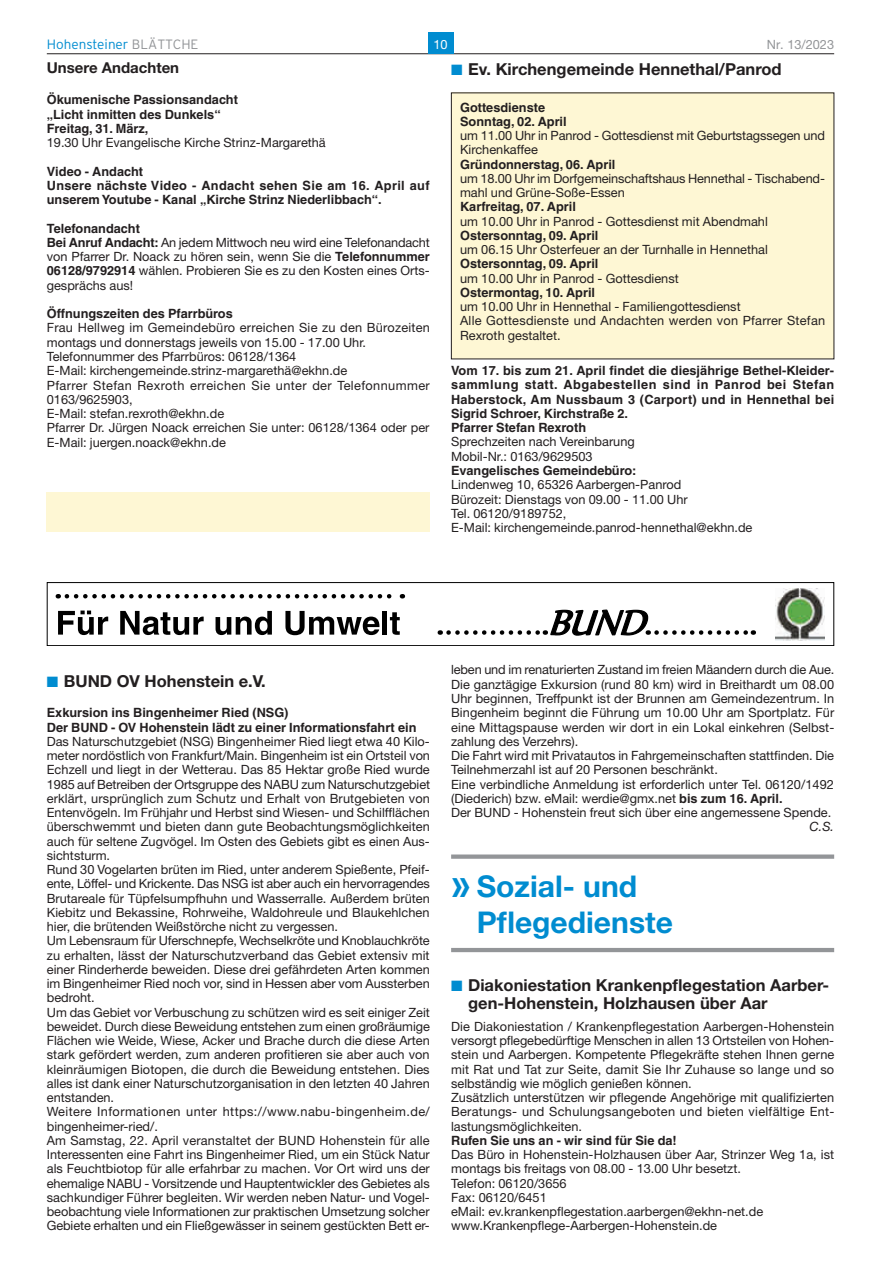
<style>
.page{position:relative;width:881px;height:1263px;background:#fff}
.page>*{position:absolute;margin:0;border:0;box-sizing:border-box;transform-origin:0 0}
.t1{font:700 30px/36px "Helvetica Neue LT";color:#008cd0}
.t2{font:700 16.5px/18px "Helvetica Neue LT";color:#231f20}
.t3{font:700 15px "Helvetica Neue LT";color:#231f20}
.t4{font:300 13.5px "Interstate";color:#008cd0}
.t5{font:12.75px/14.2px "Helvetica Neue LT";color:#231f20}
.t6{font:700 12.75px/14.2px "Helvetica LT";color:#231f20}
.t7{font:12.75px "Helvetica Neue LT";color:#939598}
.t8{font:italic 12.75px "Helvetica Neue LT";color:#231f20}
.t9{font:12.75px "Helvetica Neue LT";color:#fff}
.s1{color:#939598}
.s2{font-family:"Helvetica LT";font-weight:700}
.s3{color:#008cd0}
.s4{font-family:"Interstate";font-size:36px}
</style>
<div class="page">
<hr style="left:47px;top:54px;width:786px;height:1px;background:#231f20">
<div style="left:427px;top:32px;width:26px;height:22px;background:#008cd0"></div>
<div style="left:451px;top:854px;width:382px;height:5px;background:#939598"></div>
<hr style="left:451px;top:948px;width:382px;height:4px;background:#939598">
<div style="left:47px;top:582px;width:786px;height:64px;border:1px solid #000"></div>
<svg style="left:58px;top:610px;width:50px;height:25px"></svg>
<svg style="left:120px;top:611px;width:83px;height:24px"></svg>
<svg style="left:215px;top:611px;width:57px;height:24px"></svg>
<svg style="left:285px;top:611px;width:94px;height:24px"></svg>
<div style="left:382px;top:611px;width:5px;height:24px;background:#000"></div>
<svg style="left:390px;top:612px;width:9px;height:23px"></svg>
<img style="left:775px;top:589px;width:49px;height:51px">
<svg style="left:67px;top:594px;width:336px;height:4px"></svg>
<svg style="left:656px;top:630px;width:97px;height:5px"></svg>
<svg style="left:448px;top:609px;width:200px;height:27px"></svg>
<div style="left:451px;top:93px;width:382px;height:266px;background:#fef7d4"></div>
<div style="left:47px;top:492px;width:382px;height:40px;background:#fef7d4"></div>
<p class="t4" style="left:47px;top:36px;width:153px">Hohensteiner <span class="s1">BLÄTTCHE</span></p>
<p class="t9" style="left:433px;top:36px;width:16px">10</p>
<p class="t7" style="left:766px;top:36px;width:69px">Nr. 13/2023</p>
<p class="t3" style="left:47px;top:59px;width:134px">Unsere Andachten</p>
<p class="t6" style="left:47px;top:93px;width:193px">Ökumenische Passionsandacht „Licht inmitten des Dunkels“<br>Freitag, 31. März,</p>
<p class="t5" style="left:47px;top:135px;width:280px">19.30 Uhr Evangelische Kirche Strinz-Margarethä</p>
<p class="t6" style="left:47px;top:164px;width:384px">Video - Andacht<br>Unsere nächste Video - Andacht sehen Sie am 16. April auf unserem Youtube - Kanal „Kirche Strinz Niederlibbach“.</p>
<p class="t6" style="left:47px;top:221px;width:95px">Telefonandacht</p>
<p class="t5" style="left:47px;top:235px;width:384px;text-align:justify"><span class="s2">Bei Anruf Andacht:</span> An jedem Mittwoch neu wird eine Telefonandacht von Pfarrer Dr. Noack zu hören sein, wenn Sie die <span class="s2">Telefonnummer 06128/9792914</span> wählen. Probieren Sie es zu den Kosten eines Orts&shy;gesprächs aus!</p>
<p class="t6" style="left:47px;top:306px;width:187px">Öffnungszeiten des Pfarrbüros</p>
<p class="t5" style="left:47px;top:321px;width:384px">Frau Hellweg im Gemeindebüro erreichen Sie zu den Bürozeiten montags und donnerstags jeweils von 15.00 - 17.00 Uhr.<br>Telefonnummer des Pfarrbüros: 06128/1364<br>E-Mail: kirchengemeinde.strinz-margarethä@ekhn.de<br>Pfarrer Stefan Rexroth erreichen Sie unter der Telefonnummer 0163/9625903,<br>E-Mail: stefan.rexroth@ekhn.de<br>Pfarrer Dr. Jürgen Noack erreichen Sie unter: 06128/1364 oder per E-Mail: juergen.noack@ekhn.de</p>
<p class="t2" style="left:451px;top:59px;width:332px"><span class="s3">■</span> Ev. Kirchengemeinde Hennethal/Panrod</p>
<p class="t6" style="left:460px;top:100px;width:108px">Gottesdienste<br>Sonntag, 02. April</p>
<p class="t5" style="left:460px;top:128px;width:366px">um 11.00 Uhr in Panrod - Gottesdienst mit Geburtstagssegen und<br>Kirchenkaffee</p>
<p class="t6" style="left:460px;top:157px;width:157px">Gründonnerstag, 06. April</p>
<p class="t5" style="left:460px;top:171px;width:366px">um 18.00 Uhr im Dorfgemeinschaftshaus Hennethal - Tischabend&shy;mahl und Grüne-Soße-Essen</p>
<p class="t6" style="left:460px;top:200px;width:117px">Karfreitag, 07. April</p>
<p class="t5" style="left:460px;top:214px;width:309px">um 10.00 Uhr in Panrod - Gottesdienst mit Abendmahl</p>
<p class="t6" style="left:460px;top:228px;width:140px">Ostersonntag, 09. April</p>
<p class="t5" style="left:460px;top:242px;width:309px">um 06.15 Uhr Osterfeuer an der Turnhalle in Hennethal</p>
<p class="t6" style="left:460px;top:257px;width:140px">Ostersonntag, 09. April</p>
<p class="t5" style="left:460px;top:271px;width:220px">um 10.00 Uhr in Panrod - Gottesdienst</p>
<p class="t6" style="left:460px;top:285px;width:136px">Ostermontag, 10. April</p>
<p class="t5" style="left:460px;top:299px;width:366px">um 10.00 Uhr in Hennethal - Familiengottesdienst<br>Alle Gottesdienste und Andachten werden von Pfarrer Stefan<br>Rexroth gestaltet.</p>
<p class="t6" style="left:451px;top:363px;width:384px">Vom 17. bis zum 21. April findet die diesjährige Bethel-Kleider&shy;sammlung statt. Abgabestellen sind in Panrod bei Stefan Haberstock, Am Nussbaum 3 (Carport) und in Hennethal bei Sigrid Schroer, Kirchstraße 2.<br>Pfarrer Stefan Rexroth</p>
<p class="t5" style="left:451px;top:435px;width:185px">Sprechzeiten nach Vereinbarung<br>Mobil-Nr.: 0163/9629503</p>
<p class="t6" style="left:451px;top:463px;width:187px">Evangelisches Gemeindebüro:</p>
<p class="t5" style="left:451px;top:477px;width:303px">Lindenweg 10, 65326 Aarbergen-Panrod<br>Bürozeit: Dienstags von 09.00 - 11.00 Uhr<br>Tel. 06120/9189752,<br>E-Mail: kirchengemeinde.panrod-hennethal@ekhn.de</p>
<p class="t2" style="left:47px;top:672px;width:220px"><span class="s3">■</span> BUND OV Hohenstein e.V.</p>
<p class="t6" style="left:47px;top:705px;width:371px">Exkursion ins Bingenheimer Ried (NSG)<br>Der BUND - OV Hohenstein lädt zu einer Informationsfahrt ein</p>
<p class="t5" style="left:47px;top:734px;width:384px">Das Naturschutzgebiet (NSG) Bingenheimer Ried liegt etwa 40 Kilo&shy;meter nordöstlich von Frankfurt/Main. Bingenheim ist ein Ortsteil von Echzell und liegt in der Wetterau. Das 85 Hektar große Ried wurde 1985 auf Betreiben der Ortsgruppe des NABU zum Naturschutzgebiet erklärt, ursprünglich zum Schutz und Erhalt von Brutgebieten von Entenvögeln. Im Frühjahr und Herbst sind Wiesen- und Schilfflächen überschwemmt und bieten dann gute Beobachtungsmöglichkeiten auch für seltene Zugvögel. Im Osten des Gebiets gibt es einen Aus&shy;sichtsturm.<br>Rund 30 Vogelarten brüten im Ried, unter anderem Spießente, Pfeif&shy;ente, Löffel- und Krickente. Das NSG ist aber auch ein hervorragendes Brutareale für Tüpfelsumpfhuhn und Wasserralle. Außerdem brüten Kiebitz und Bekassine, Rohrweihe, Waldohreule und Blaukehlchen hier, die brütenden Weißstörche nicht zu vergessen.<br>Um Lebensraum für Uferschnepfe, Wechselkröte und Knoblauchkröte zu erhalten, lässt der Naturschutzverband das Gebiet extensiv mit einer Rinderherde beweiden. Diese drei gefährdeten Arten kommen im Bingenheimer Ried noch vor, sind in Hessen aber vom Aussterben bedroht.<br>Um das Gebiet vor Verbuschung zu schützen wird es seit einiger Zeit beweidet. Durch diese Beweidung entstehen zum einen großräumige Flächen wie Weide, Wiese, Acker und Brache durch die diese Arten stark gefördert werden, zum anderen profitieren sie aber auch von kleinräumigen Biotopen, die durch die Beweidung entstehen. Dies alles ist dank einer Naturschutzorganisation in den letzten 40 Jahren entstanden.<br>Weitere Informationen unter https://www.nabu-bingenheim.de/ bingenheimer-ried/.<br>Am Samstag, 22. April veranstaltet der BUND Hohenstein für alle Interessenten eine Fahrt ins Bingenheimer Ried, um ein Stück Natur als Feuchtbiotop für alle erfahrbar zu machen. Vor Ort wird uns der ehemalige NABU - Vorsitzende und Hauptentwickler des Gebietes als sachkundiger Führer begleiten. Wir werden neben Natur- und Vogel&shy;beobachtung viele Informationen zur praktischen Umsetzung solcher Gebiete erhalten und ein Fließgewässer in seinem gestückten Bett er-</p>
<p class="t5" style="left:451px;top:663px;width:384px">leben und im renaturierten Zustand im freien Mäandern durch die Aue.<br>Die ganztägige Exkursion (rund 80 km) wird in Breithardt um 08.00<br>Uhr beginnen, Treffpunkt ist der Brunnen am Gemeindezentrum. In Bingenheim beginnt die Führung um 10.00 Uhr am Sportplatz. Für eine Mittagspause werden wir dort in ein Lokal einkehren (Selbst&shy;zahlung des Verzehrs).<br>Die Fahrt wird mit Privatautos in Fahrgemeinschaften stattfinden. Die Teilnehmerzahl ist auf 20 Personen beschränkt.<br>Eine verbindliche Anmeldung ist erforderlich unter Tel. 06120/1492 (Diederich) bzw. eMail: werdie@gmx.net <span class="s2">bis zum 16. April.<br></span>Der BUND - Hohenstein freut sich über eine angemessene Spende.</p>
<p class="t8" style="left:809px;top:819px;width:26px">C.S.</p>
<h1 class="t1" style="left:476px;top:868px;width:198px;text-indent:-26px"><span class="s4">»</span> Sozial- und<br>Pflegedienste</h1>
<p class="t2" style="left:468px;top:976px;width:362px;text-indent:-17px"><span class="s3">■</span> Diakoniestation Krankenpflegestation Aarber&shy;gen-Hohenstein, Holzhausen über Aar</p>
<p class="t5" style="left:451px;top:1019px;width:384px">Die Diakoniestation / Krankenpflegestation Aarbergen-Hohenstein versorgt pflegebedürftige Menschen in allen 13 Ortsteilen von Hohen&shy;stein und Aarbergen. Kompetente Pflegekräfte stehen Ihnen gerne mit Rat und Tat zur Seite, damit Sie Ihr Zuhause so lange und so selbständig wie möglich genießen können.<br>Zusätzlich unterstützen wir pflegende Angehörige mit qualifizierten Beratungs- und Schulungsangeboten und bieten vielfältige Ent&shy;lastungsmöglichkeiten.</p>
<p class="t6" style="left:451px;top:1133px;width:227px">Rufen Sie uns an - wir sind für Sie da!</p>
<p class="t5" style="left:451px;top:1147px;width:384px">Das Büro in Hohenstein-Holzhausen über Aar, Strinzer Weg 1a, ist montags bis freitags von 08.00 - 13.00 Uhr besetzt.<br>Telefon: 06120/3656<br>Fax: 06120/6451<br>eMail: ev.krankenpflegestation.aarbergen@ekhn-net.de www.Krankenpflege-Aarbergen-Hohenstein.de</p>
</div>
